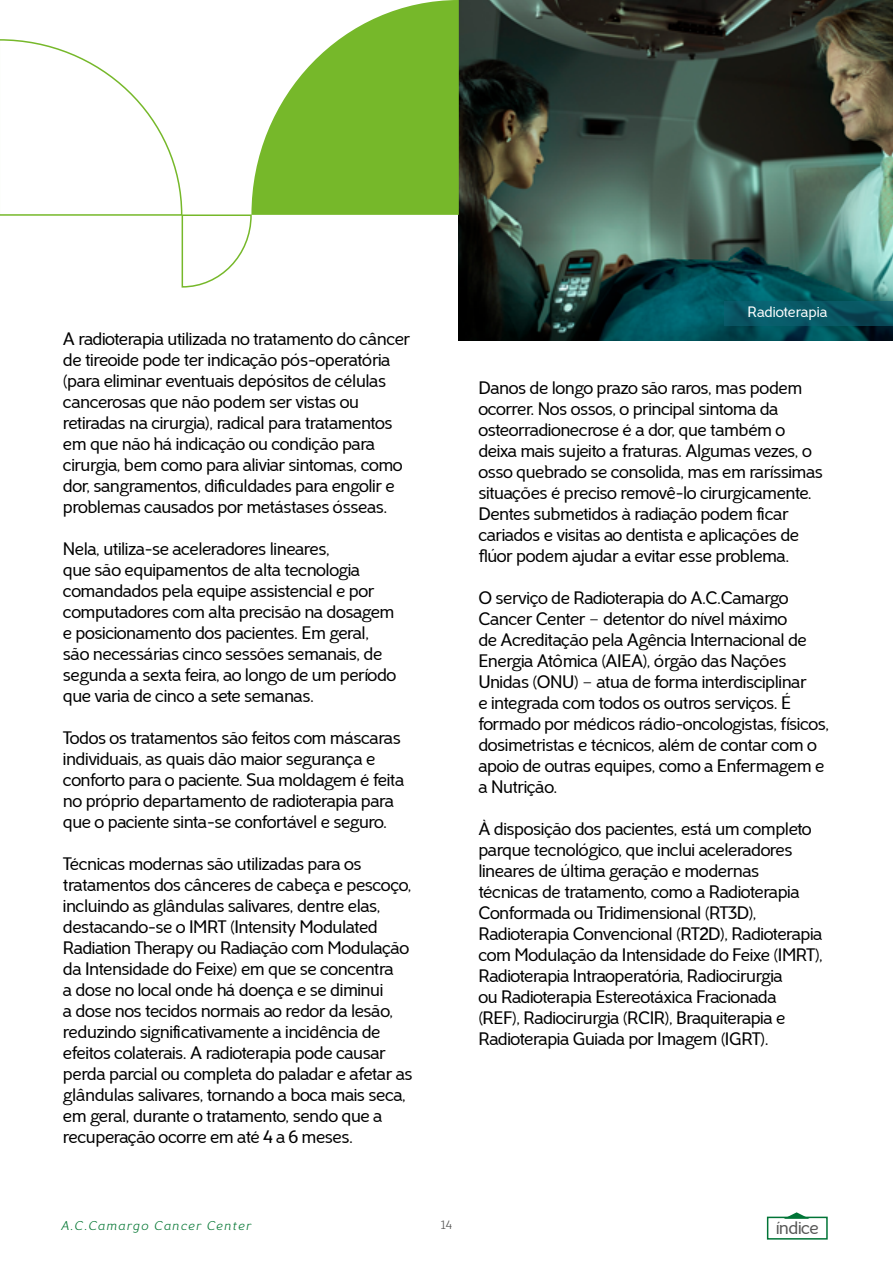
<style>
.page{position:relative;width:893px;height:1263px;background:#fff}
.page>*{position:absolute;margin:0;border:0;box-sizing:border-box;transform-origin:0 0}
.t1{font:18px/21px "Carmen";letter-spacing:-.025em;color:#000}
.t2{font:18px "Carmen";letter-spacing:-.025em;color:#575756}
.t3{font:15px "Carmen";color:#fff}
.t4{font:12.75px "Carmen Leve Italica";letter-spacing:.1em;color:#077835}
.t5{font:12px "Carmen Leve";color:#575756}
</style>
<div class="page">
<img style="left:459px;top:0;width:434px;height:340px">
<svg style="left:0;top:0;width:459px;height:288px"></svg>
<svg style="left:725px;top:301px;width:168px;height:25px;background:#095664"></svg>
<svg style="left:766px;top:1212px;width:62px;height:28px"></svg>
<p class="t1" style="left:63px;top:329px;width:349px">A radioterapia utilizada no tratamento do câncer de tireoide pode ter indicação pós-operatória (para eliminar eventuais depósitos de células cancerosas que não podem ser vistas ou retiradas na cirurgia), radical para tratamentos em que não há indicação ou condição para cirurgia, bem como para aliviar sintomas, como dor, sangramentos, dificuldades para engolir e problemas causados por metástases ósseas.</p>
<p class="t1" style="left:63px;top:539px;width:335px">Nela, utiliza-se aceleradores lineares,<br>que são equipamentos de alta tecnologia comandados pela equipe assistencial e por computadores com alta precisão na dosagem e posicionamento dos pacientes. Em geral, são necessárias cinco sessões semanais, de segunda a sexta feira, ao longo de um período que varia de cinco a sete semanas.</p>
<p class="t1" style="left:63px;top:728px;width:343px">Todos os tratamentos são feitos com máscaras individuais, as quais dão maior segurança e conforto para o paciente. Sua moldagem é feita no próprio departamento de radioterapia para que o paciente sinta-se confortável e seguro.</p>
<p class="t1" style="left:63px;top:854px;width:351px">Técnicas modernas são utilizadas para os tratamentos dos cânceres de cabeça e pescoço, incluindo as glândulas salivares, dentre elas, destacando-se o IMRT (Intensity Modulated Radiation Therapy ou Radiação com Modulação da Intensidade do Feixe) em que se concentra<br>a dose no local onde há doença e se diminui<br>a dose nos tecidos normais ao redor da lesão, reduzindo significativamente a incidência de efeitos colaterais. A radioterapia pode causar perda parcial ou completa do paladar e afetar as glândulas salivares, tornando a boca mais seca, em geral, durante o tratamento, sendo que a recuperação ocorre em até 4 a 6 meses.</p>
<p class="t3" style="left:747px;top:304px;width:81px">Radioterapia</p>
<p class="t1" style="left:478px;top:378px;width:346px">Danos de longo prazo são raros, mas podem ocorrer. Nos ossos, o principal sintoma da osteorradionecrose é a dor, que também o deixa mais sujeito a fraturas. Algumas vezes, o osso quebrado se consolida, mas em raríssimas situações é preciso removê-lo cirurgicamente.<br>Dentes submetidos à radiação podem ficar cariados e visitas ao dentista e aplicações de flúor podem ajudar a evitar esse problema.</p>
<p class="t1" style="left:478px;top:588px;width:352px">O serviço de Radioterapia do A.C.Camargo Cancer Center – detentor do nível máximo<br>de Acreditação pela Agência Internacional de Energia Atômica (AIEA), órgão das Nações Unidas (ONU) – atua de forma interdisciplinar<br>e integrada com todos os outros serviços. É formado por médicos rádio-oncologistas, físicos, dosimetristas e técnicos, além de contar com o apoio de outras equipes, como a Enfermagem e a Nutrição.</p>
<p class="t1" style="left:478px;top:819px;width:346px">À disposição dos pacientes, está um completo parque tecnológico, que inclui aceleradores lineares de última geração e modernas técnicas de tratamento, como a Radioterapia Conformada ou Tridimensional (RT3D), Radioterapia Convencional (RT2D), Radioterapia com Modulação da Intensidade do Feixe (IMRT), Radioterapia Intraoperatória, Radiocirurgia<br>ou Radioterapia Estereotáxica Fracionada<br>(REF), Radiocirurgia (RCIR), Braquiterapia e Radioterapia Guiada por Imagem (IGRT).</p>
<p class="t4" style="left:61px;top:1219px;width:191px">A.C.Camargo Cancer Center</p>
<p class="t5" style="left:441px;top:1219px;width:12px">14</p>
<p class="t2" style="left:776px;top:1217px;width:45px">índice</p>
</div>
